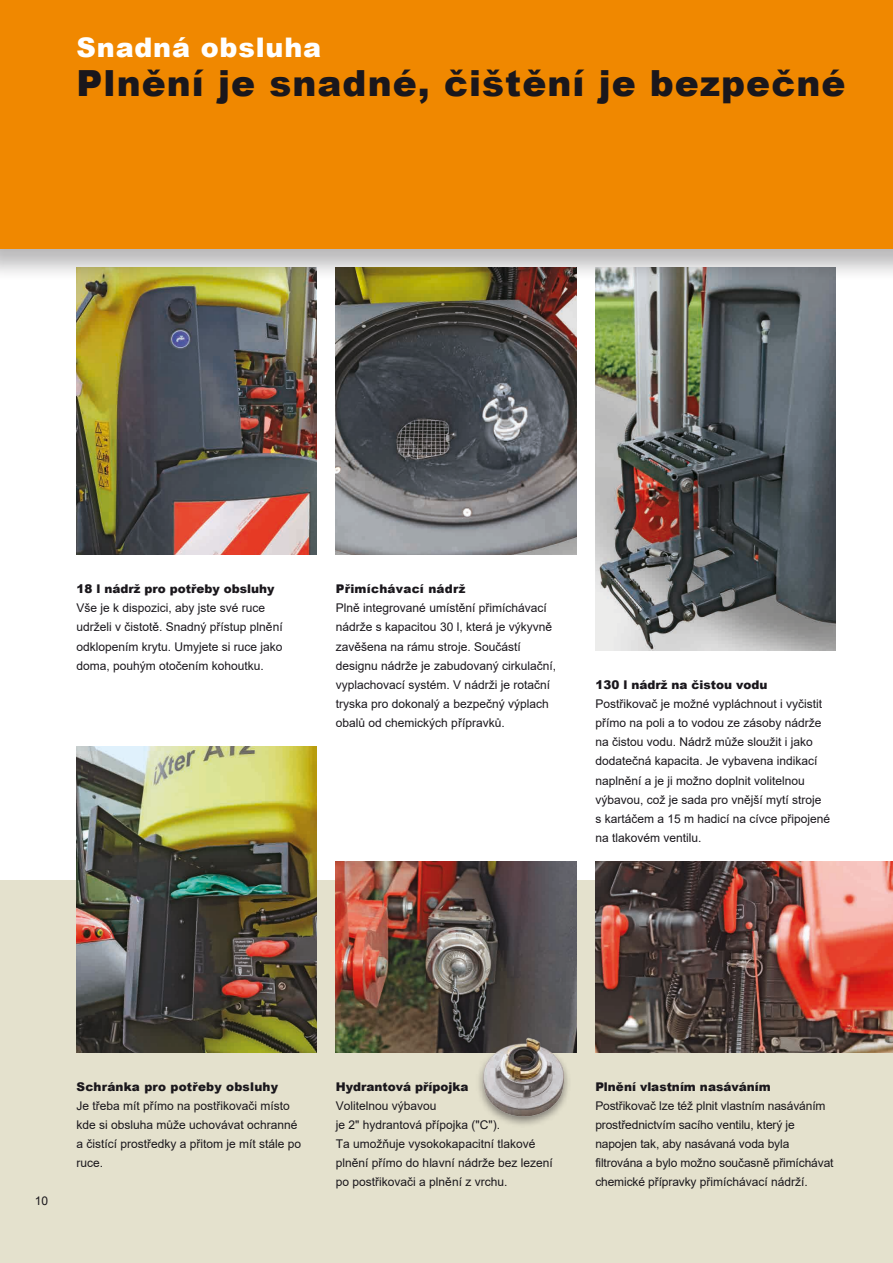
<style>
.page{position:relative;width:893px;height:1263px;background:#fff}
.page>*{position:absolute;margin:0;border:0;box-sizing:border-box;transform-origin:0 0}
.t1{font:900 36px "Arial";letter-spacing:.03em;color:#1a171c}
.t2{font:900 27px "Arial";letter-spacing:.03em;color:#fff}
.t3{font:12px/19.2px "Arial";color:#1a171c}
.t4{font:900 12px "Arial";color:#1a171c}
.t5{font:900 12px "Arial";letter-spacing:.02em;color:#1a171c}
</style>
<div class="page">
<div style="left:0;top:880px;width:893px;height:383px;background:#e4e1cd"></div>
<img style="left:595px;top:282px;width:241px;height:369px">
<img style="left:336px;top:282px;width:240px;height:273px">
<img style="left:77px;top:282px;width:240px;height:273px">
<img style="left:336px;top:861px;width:240px;height:191px">
<img style="left:595px;top:861px;width:298px;height:191px">
<img style="left:77px;top:746px;width:240px;height:306px">
<div style="left:0;top:0;width:893px;height:282px;background:#1a171c;opacity:.3"></div>
<div style="left:0;top:0;width:893px;height:249px;background:#f08800"></div>
<img style="left:475px;top:1035px;width:99px;height:90px">
<h2 class="t2" style="left:77px;top:28px;width:246px">Snadná obsluha</h2>
<h1 class="t1" style="left:77px;top:57px;width:770px">Plnění je snadné, čištění je bezpečné</h1>
<p class="t4" style="left:77px;top:580px;width:200px">18 l nádrž pro potřeby obsluhy</p>
<p class="t3" style="left:77px;top:598px;width:208px">Vše je k dispozici, aby jste své ruce udrželi v čistotě. Snadný přístup plnění odklopením krytu. Umyjete si ruce jako doma, pouhým otočením kohoutku.</p>
<p class="t5" style="left:336px;top:580px;width:131px">Přimíchávací nádrž</p>
<p class="t3" style="left:336px;top:598px;width:222px">Plně integrované umístění přimíchávací nádrže s kapacitou 30 l, která je výkyvně zavěšena na rámu stroje. Součástí designu nádrže je zabudovaný cirkulační, vyplachovací systém. V nádrži je rotační tryska pro dokonalý a bezpečný výplach obalů od chemických přípravků.</p>
<p class="t4" style="left:595px;top:676px;width:174px">130 l nádrž na čistou vodu</p>
<p class="t3" style="left:595px;top:694px;width:236px">Postřikovač je možné vypláchnout i vyčistit přímo na poli a to vodou ze zásoby nádrže na čistou vodu. Nádrž může sloužit i jako dodatečná kapacita. Je vybavena indikací naplnění a je ji možno doplnit volitelnou výbavou, což je sada pro vnější mytí stroje s kartáčem a 15 m hadicí na cívce připojené na tlakovém ventilu.</p>
<p class="t3" style="left:35px;top:1191px;width:15px">10</p>
<p class="t4" style="left:77px;top:1078px;width:203px">Schránka pro potřeby obsluhy</p>
<p class="t3" style="left:77px;top:1096px;width:226px">Je třeba mít přímo na postřikovači místo kde si obsluha může uchovávat ochranné a čistící prostředky a přitom je mít stále po ruce.</p>
<p class="t4" style="left:336px;top:1078px;width:134px">Hydrantová přípojka</p>
<p class="t3" style="left:336px;top:1096px;width:218px">Volitelnou výbavou<br>je 2" hydrantová přípojka ("C").<br>Ta umožňuje vysokokapacitní tlakové plnění přímo do hlavní nádrže bez lezení po postřikovači a plnění z vrchu.</p>
<p class="t4" style="left:595px;top:1078px;width:177px">Plnění vlastním nasáváním</p>
<p class="t3" style="left:595px;top:1096px;width:240px">Postřikovač lze též plnit vlastním nasáváním prostřednictvím sacího ventilu, který je napojen tak, aby nasávaná voda byla filtrována a bylo možno současně přimíchávat chemické přípravky přimíchávací nádrží.</p>
</div>
